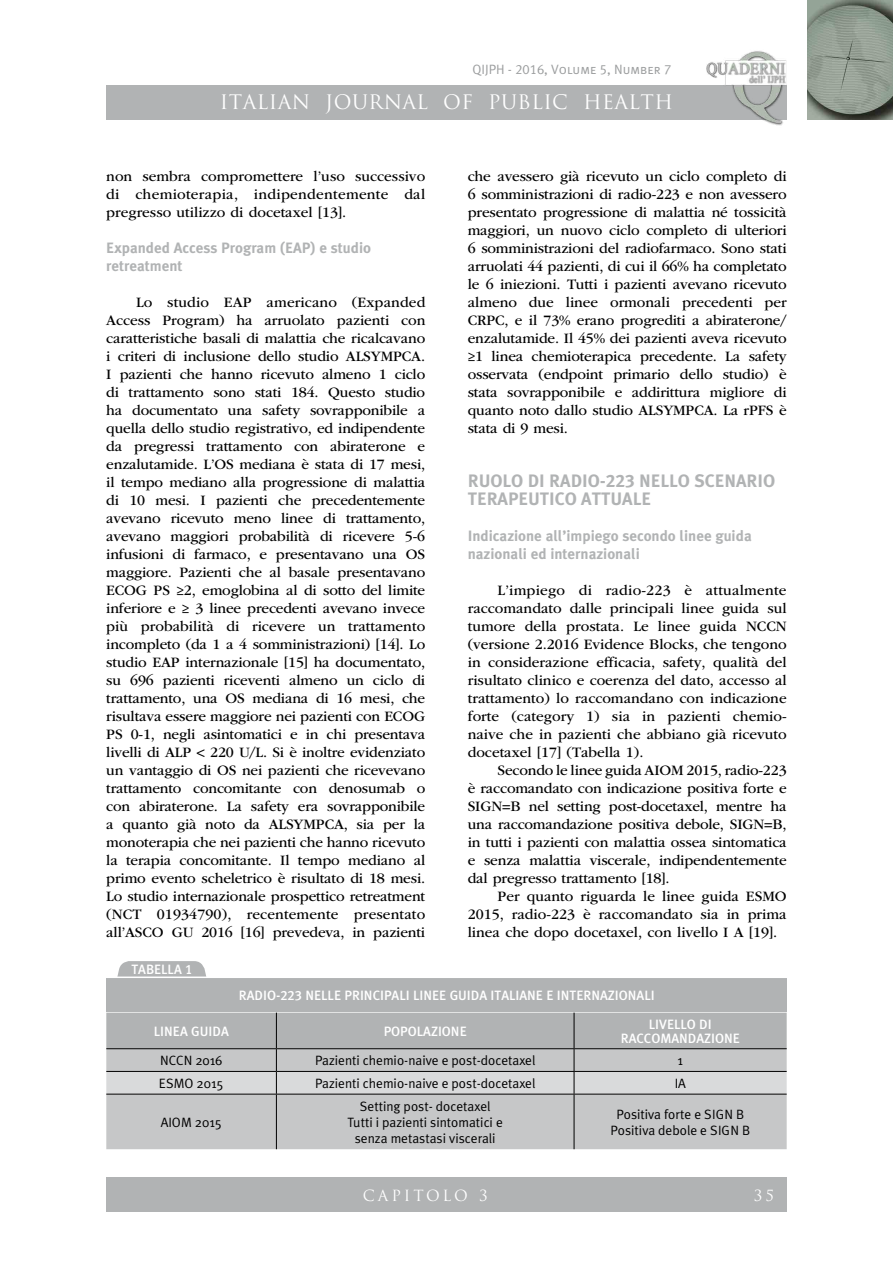
<style>
.page{position:relative;width:893px;height:1263px;background:#fff}
.page>*{position:absolute;margin:0;border:0;box-sizing:border-box;transform-origin:0 0}
.t1{font:19.5px "Trajan Pro";letter-spacing:.02em;color:#fff}
.t2{font:18px/18px "Meta Plus Bold Caps";color:#b1b3b4}
.t3{font:15px/18px "ITC Garamond Std";color:#000;text-align:justify}
.t4{font:700 15px/18px "Meta Plus";color:#b1b3b4}
.t5{font:15px "Trajan Pro";letter-spacing:.19em;color:#fff}
.t6{font:13.5px/16.2px "Meta Plus Normal";color:#000;text-align:center}
.t7{font:13.5px/13.5px "Meta Plus Medium Caps";color:#fff;text-align:center}
.t8{font:13.5px "Meta Plus Normal Caps";color:#9c9e9f}
</style>
<div class="page">
<img style="left:808px;top:0;width:85px;height:119px">
<div style="left:106px;top:85px;width:681px;height:34px;background:#b1b3b4"></div>
<img style="left:701px;top:51px;width:86px;height:75px">
<div style="left:742px;top:1178px;width:45px;height:34px;background:#b1b3b4"></div>
<div style="left:106px;top:1178px;width:638px;height:34px;background:#b1b3b4"></div>
<div style="left:106px;top:1095px;width:681px;height:54px;background:#c6c7c8"></div>
<svg style="left:106px;top:1013px;width:681px;height:81px;background:#bbbdbe"></svg>
<hr style="left:106px;top:1094px;width:170px;height:1px;background:#000">
<hr style="left:276px;top:1094px;width:298px;height:1px;background:#000">
<hr style="left:276px;top:1094px;width:1px;height:55px;background:#000">
<hr style="left:574px;top:1094px;width:213px;height:1px;background:#000">
<hr style="left:574px;top:1094px;width:1px;height:55px;background:#000">
<svg style="left:117px;top:961px;width:89px;height:15px"></svg>
<div style="left:107px;top:977px;width:680px;height:34px;background:#b1b3b4"></div>
<hr style="left:105px;top:976px;width:686px;height:2px;background:#fff">
<p class="t8" style="left:472px;top:62px;width:201px">QIJPH - 2016, Volume 5, Number 7</p>
<h1 class="t1" style="left:220px;top:90px;width:455px">ITALIAN JOURNAL OF PUBLIC HEALTH</h1>
<p class="t3" style="left:106px;top:167px;width:320px">non sembra compromettere l’uso successivo di chemioterapia, indipendentemente dal pregresso utilizzo di docetaxel [13].</p>
<p class="t4" style="left:106px;top:238px;width:266px">Expanded Access Program (EAP) e studio retreatment</p>
<p class="t3" style="left:106px;top:293px;width:321px;text-indent:30px">Lo studio EAP americano (Expanded Access Program) ha arruolato pazienti con caratteristiche basali di malattia che ricalcavano i criteri di inclusione dello studio ALSYMPCA.<br>I pazienti che hanno ricevuto almeno 1 ciclo di trattamento sono stati 184. Questo studio ha documentato una safety sovrapponibile a quella dello studio registrativo, ed indipendente da pregressi trattamento con abiraterone e enzalutamide. L’OS mediana è stata di 17 mesi, il tempo mediano alla progressione di malattia di 10 mesi. I pazienti che precedentemente avevano ricevuto meno linee di trattamento, avevano maggiori probabilità di ricevere 5-6 infusioni di farmaco, e presentavano una OS maggiore. Pazienti che al basale presentavano ECOG PS ≥2, emoglobina al di sotto del limite inferiore e ≥ 3 linee precedenti avevano invece più probabilità di ricevere un trattamento incompleto (da 1 a 4 somministrazioni) [14]. Lo studio EAP internazionale [15] ha documentato, su 696 pazienti riceventi almeno un ciclo di trattamento, una OS mediana di 16 mesi, che risultava essere maggiore nei pazienti con ECOG PS 0-1, negli asintomatici e in chi presentava livelli di ALP &lt; 220 U/L. Si è inoltre evidenziato un vantaggio di OS nei pazienti che ricevevano trattamento concomitante con denosumab o con abiraterone. La safety era sovrapponibile a quanto già noto da ALSYMPCA, sia per la monoterapia che nei pazienti che hanno ricevuto la terapia concomitante. Il tempo mediano al primo evento scheletrico è risultato di 18 mesi.<br>Lo studio internazionale prospettico retreatment (NCT 01934790), recentemente presentato all’ASCO GU 2016 [16] prevedeva, in pazienti</p>
<p class="t7" style="left:131px;top:962px;width:62px">TABELLA 1</p>
<p class="t3" style="left:468px;top:167px;width:320px">che avessero già ricevuto un ciclo completo di 6 somministrazioni di radio-223 e non avessero presentato progressione di malattia né tossicità maggiori, un nuovo ciclo completo di ulteriori 6 somministrazioni del radiofarmaco. Sono stati arruolati 44 pazienti, di cui il 66% ha completato le 6 iniezioni. Tutti i pazienti avevano ricevuto almeno due linee ormonali precedenti per CRPC, e il 73% erano progrediti a abiraterone/ enzalutamide. Il 45% dei pazienti aveva ricevuto ≥1 linea chemioterapica precedente. La safety osservata (endpoint primario dello studio) è stata sovrapponibile e addirittura migliore di quanto noto dallo studio ALSYMPCA. La rPFS è stata di 9 mesi.</p>
<p class="t2" style="left:468px;top:471px;width:309px">RUOLO DI RADIO-223 NELLO SCENARIO<br>TERAPEUTICO ATTUALE</p>
<p class="t4" style="left:468px;top:526px;width:286px">Indicazione all’impiego secondo linee guida nazionali ed internazionali</p>
<p class="t3" style="left:468px;top:581px;width:320px;text-indent:30px">L’impiego di radio-223 è attualmente raccomandato dalle principali linee guida sul tumore della prostata. Le linee guida NCCN (versione 2.2016 Evidence Blocks, che tengono in considerazione efficacia, safety, qualità del risultato clinico e coerenza del dato, accesso al trattamento) lo raccomandano con indicazione forte (category 1) sia in pazienti chemio&shy;naive che in pazienti che abbiano già ricevuto docetaxel [17] (Tabella 1).</p>
<p class="t3" style="left:468px;top:761px;width:320px;text-indent:30px">Secondo le linee guida AIOM 2015, radio-223 è raccomandato con indicazione positiva forte e SIGN=B nel setting post-docetaxel, mentre ha una raccomandazione positiva debole, SIGN=B, in tutti i pazienti con malattia ossea sintomatica e senza malattia viscerale, indipendentemente dal pregresso trattamento [18].</p>
<p class="t3" style="left:468px;top:887px;width:320px;text-indent:30px">Per quanto riguarda le linee guida ESMO 2015, radio-223 è raccomandato sia in prima linea che dopo docetaxel, con livello I A [19].</p>
<p class="t7" style="left:239px;top:988px;width:417px">RADIO-223 NELLE PRINCIPALI LINEE GUIDA ITALIANE E INTERNAZIONALI</p>
<p class="t7" style="left:154px;top:1024px;width:76px">LINEA GUIDA</p>
<p class="t7" style="left:384px;top:1024px;width:85px">POPOLAZIONE</p>
<p class="t7" style="left:621px;top:1018px;width:121px">LIVELLO DI<br>RACCOMANDAZIONE</p>
<p class="t6" style="left:160px;top:1052px;width:64px">NCCN 2016</p>
<p class="t6" style="left:315px;top:1052px;width:222px">Pazienti chemio-naive e post-docetaxel</p>
<p class="t6" style="left:678px;top:1052px;width:7px">1</p>
<p class="t6" style="left:159px;top:1075px;width:66px">ESMO 2015</p>
<p class="t6" style="left:315px;top:1075px;width:222px">Pazienti chemio-naive e post-docetaxel</p>
<p class="t6" style="left:675px;top:1075px;width:13px">IA</p>
<p class="t6" style="left:161px;top:1114px;width:63px">AIOM 2015</p>
<p class="t6" style="left:348px;top:1098px;width:157px">Setting post- docetaxel<br>Tutti i pazienti sintomatici e senza metastasi viscerali</p>
<p class="t6" style="left:611px;top:1106px;width:141px">Positiva forte e SIGN B<br>Positiva debole e SIGN B</p>
<p class="t5" style="left:363px;top:1185px;width:126px">CAPITOLO 3</p>
<p class="t5" style="left:754px;top:1185px;width:22px">35</p>
</div>
